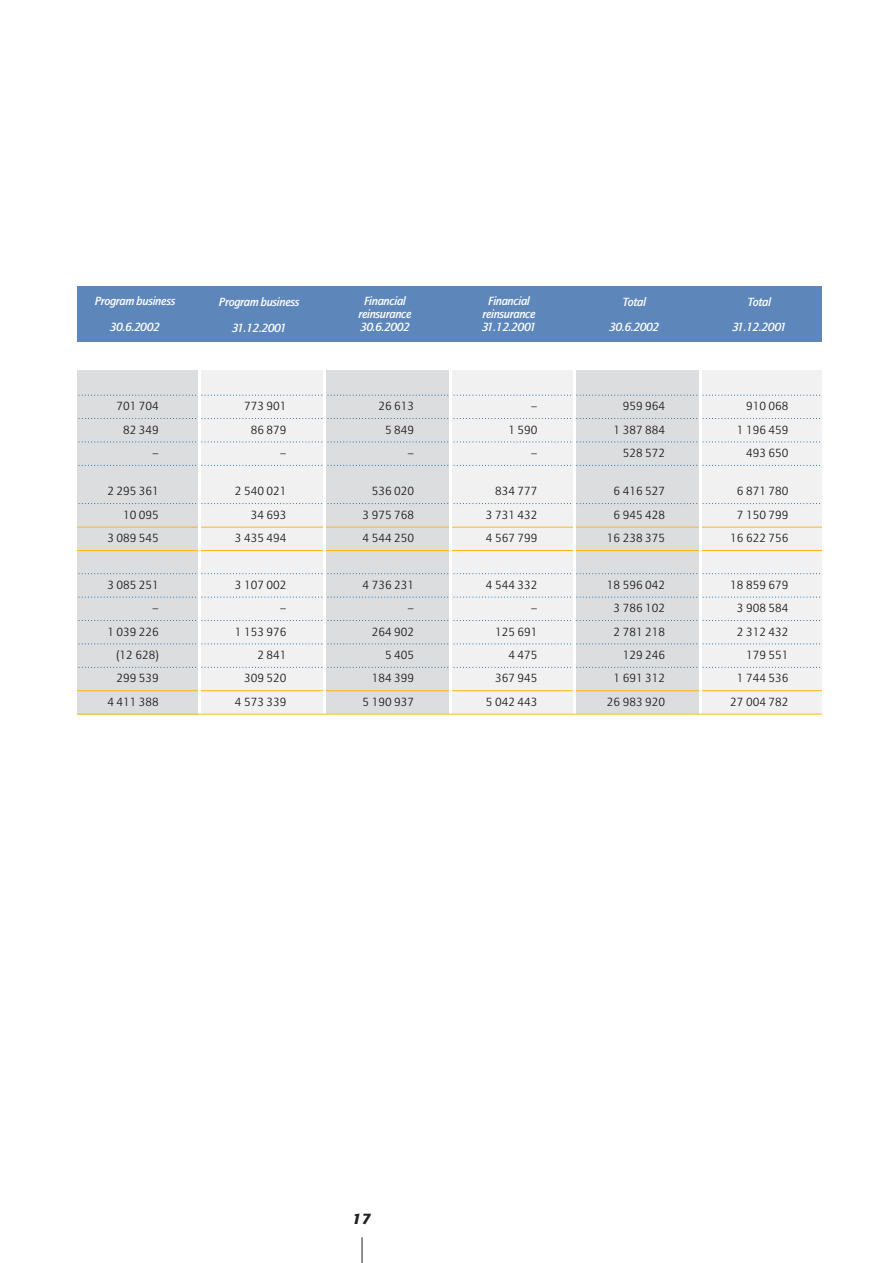
<style>
.page{position:relative;width:893px;height:1263px;background:#fff}
.page>*{position:absolute;margin:0;border:0;box-sizing:border-box;transform-origin:0 0}
.t1{font:italic 900 15px "AT Quay Sans";color:#231f1f}
.t2{font:12px "AT Quay Sans";color:#231f1f}
.t3{font:italic 500 12px/12.8px "AT Quay Sans";letter-spacing:-.03em;color:#fff;text-align:center}
</style>
<div class="page">
<svg style="left:361px;top:1237px;width:1px;height:26px"></svg>
<div style="left:0;top:286px;width:842px;height:56px;background:#5d87bb"></div>
<div style="left:76px;top:370px;width:122px;height:345px;background:#dcdddf"></div>
<div style="left:201px;top:370px;width:123px;height:344px;background:#f1f1f2"></div>
<div style="left:326px;top:370px;width:124px;height:343px;background:#dcdddf"></div>
<div style="left:451px;top:370px;width:123px;height:344px;background:#f1f1f2"></div>
<div style="left:575px;top:370px;width:124px;height:344px;background:#dcdddf"></div>
<div style="left:700px;top:370px;width:124px;height:344px;background:#f1f1f2"></div>
<svg style="left:78px;top:395px;width:743px;height:1px"></svg>
<svg style="left:78px;top:418px;width:743px;height:1px"></svg>
<svg style="left:78px;top:442px;width:742px;height:1px"></svg>
<svg style="left:78px;top:465px;width:743px;height:1px"></svg>
<svg style="left:78px;top:503px;width:743px;height:1px"></svg>
<svg style="left:78px;top:573px;width:743px;height:1px"></svg>
<svg style="left:78px;top:597px;width:743px;height:1px"></svg>
<svg style="left:78px;top:620px;width:743px;height:1px"></svg>
<svg style="left:78px;top:644px;width:742px;height:1px"></svg>
<svg style="left:78px;top:667px;width:743px;height:1px"></svg>
<hr style="left:0;top:527px;width:823px;height:1px;background:#fdb812">
<hr style="left:0;top:550px;width:823px;height:1px;background:#fdb812">
<hr style="left:0;top:690px;width:823px;height:1px;background:#fdb812">
<hr style="left:198px;top:367px;width:2px;height:596px;background:#fff">
<hr style="left:324px;top:370px;width:2px;height:574px;background:#fff">
<hr style="left:450px;top:367px;width:2px;height:596px;background:#fff">
<hr style="left:573px;top:366px;width:2px;height:578px;background:#fff">
<hr style="left:699px;top:367px;width:3px;height:596px;background:#fff">
<hr style="left:0;top:714px;width:823px;height:1px;background:#fdb812">
<div style="left:822px;top:243px;width:45px;height:744px;background:#fff"></div>
<div style="left:0;top:270px;width:77px;height:675px;background:#fff"></div>
<p class="t3" style="left:95px;top:290px;width:82px;line-height:25.5px">Program business<br>30.6.2002</p>
<p class="t3" style="left:219px;top:291px;width:82px;line-height:25.5px">Program business<br>31.12.2001</p>
<p class="t3" style="left:609px;top:290px;width:52px;line-height:25.5px">Total<br>30.6.2002</p>
<p class="t3" style="left:732px;top:290px;width:56px;line-height:25.5px">Total<br>31.12.2001</p>
<p class="t3" style="left:358px;top:296px;width:55px">Financial reinsurance<br>30.6.2002</p>
<p class="t3" style="left:481px;top:296px;width:56px">Financial reinsurance<br>31.12.2001</p>
<p class="t2" style="left:116px;top:402px;width:44px">701 704</p>
<p class="t2" style="left:244px;top:402px;width:44px">773 901</p>
<p class="t2" style="left:378px;top:402px;width:37px">26 613</p>
<p class="t2" style="left:531px;top:402px;width:8px">–</p>
<p class="t2" style="left:622px;top:402px;width:44px">959 964</p>
<p class="t2" style="left:746px;top:402px;width:44px">910 068</p>
<p class="t2" style="left:123px;top:425px;width:37px">82 349</p>
<p class="t2" style="left:251px;top:425px;width:37px">86 879</p>
<p class="t2" style="left:385px;top:425px;width:31px">5 849</p>
<p class="t2" style="left:508px;top:425px;width:31px">1 590</p>
<p class="t2" style="left:613px;top:425px;width:53px">1 387 884</p>
<p class="t2" style="left:737px;top:425px;width:53px">1 196 459</p>
<p class="t2" style="left:152px;top:449px;width:8px">–</p>
<p class="t2" style="left:280px;top:449px;width:8px">–</p>
<p class="t2" style="left:407px;top:449px;width:8px">–</p>
<p class="t2" style="left:531px;top:449px;width:8px">–</p>
<p class="t2" style="left:622px;top:449px;width:44px">528 572</p>
<p class="t2" style="left:746px;top:449px;width:44px">493 650</p>
<p class="t2" style="left:107px;top:487px;width:53px">2 295 361</p>
<p class="t2" style="left:235px;top:487px;width:53px">2 540 021</p>
<p class="t2" style="left:372px;top:487px;width:44px">536 020</p>
<p class="t2" style="left:495px;top:487px;width:44px">834 777</p>
<p class="t2" style="left:613px;top:487px;width:53px">6 416 527</p>
<p class="t2" style="left:737px;top:487px;width:53px">6 871 780</p>
<p class="t2" style="left:123px;top:510px;width:37px">10 095</p>
<p class="t2" style="left:251px;top:510px;width:37px">34 693</p>
<p class="t2" style="left:362px;top:510px;width:53px">3 975 768</p>
<p class="t2" style="left:486px;top:510px;width:53px">3 731 432</p>
<p class="t2" style="left:613px;top:510px;width:53px">6 945 428</p>
<p class="t2" style="left:737px;top:510px;width:53px">7 150 799</p>
<p class="t2" style="left:107px;top:534px;width:53px">3 089 545</p>
<p class="t2" style="left:235px;top:534px;width:53px">3 435 494</p>
<p class="t2" style="left:362px;top:534px;width:53px">4 544 250</p>
<p class="t2" style="left:486px;top:534px;width:53px">4 567 799</p>
<p class="t2" style="left:607px;top:534px;width:60px">16 238 375</p>
<p class="t2" style="left:730px;top:534px;width:60px">16 622 756</p>
<p class="t2" style="left:107px;top:580px;width:53px">3 085 251</p>
<p class="t2" style="left:235px;top:580px;width:53px">3 107 002</p>
<p class="t2" style="left:362px;top:580px;width:53px">4 736 231</p>
<p class="t2" style="left:486px;top:580px;width:53px">4 544 332</p>
<p class="t2" style="left:607px;top:580px;width:60px">18 596 042</p>
<p class="t2" style="left:730px;top:580px;width:60px">18 859 679</p>
<p class="t2" style="left:152px;top:604px;width:8px">–</p>
<p class="t2" style="left:280px;top:604px;width:8px">–</p>
<p class="t2" style="left:407px;top:604px;width:8px">–</p>
<p class="t2" style="left:531px;top:604px;width:8px">–</p>
<p class="t2" style="left:613px;top:604px;width:53px">3 786 102</p>
<p class="t2" style="left:737px;top:604px;width:53px">3 908 584</p>
<p class="t2" style="left:107px;top:627px;width:53px">1 039 226</p>
<p class="t2" style="left:235px;top:627px;width:53px">1 153 976</p>
<p class="t2" style="left:372px;top:627px;width:44px">264 902</p>
<p class="t2" style="left:495px;top:627px;width:44px">125 691</p>
<p class="t2" style="left:613px;top:627px;width:53px">2 781 218</p>
<p class="t2" style="left:737px;top:627px;width:53px">2 312 432</p>
<p class="t2" style="left:116px;top:651px;width:44px">(12 628)</p>
<p class="t2" style="left:257px;top:651px;width:31px">2 841</p>
<p class="t2" style="left:385px;top:651px;width:31px">5 405</p>
<p class="t2" style="left:508px;top:651px;width:31px">4 475</p>
<p class="t2" style="left:622px;top:651px;width:44px">129 246</p>
<p class="t2" style="left:746px;top:651px;width:44px">179 551</p>
<p class="t2" style="left:116px;top:674px;width:44px">299 539</p>
<p class="t2" style="left:244px;top:674px;width:44px">309 520</p>
<p class="t2" style="left:372px;top:674px;width:44px">184 399</p>
<p class="t2" style="left:495px;top:674px;width:44px">367 945</p>
<p class="t2" style="left:613px;top:674px;width:53px">1 691 312</p>
<p class="t2" style="left:737px;top:674px;width:53px">1 744 536</p>
<p class="t2" style="left:107px;top:697px;width:53px">4 411 388</p>
<p class="t2" style="left:235px;top:697px;width:53px">4 573 339</p>
<p class="t2" style="left:362px;top:697px;width:53px">5 190 937</p>
<p class="t2" style="left:486px;top:697px;width:53px">5 042 443</p>
<p class="t2" style="left:607px;top:697px;width:60px">26 983 920</p>
<p class="t2" style="left:730px;top:697px;width:60px">27 004 782</p>
<p class="t1" style="left:352px;top:1213px;width:20px">17</p>
</div>
